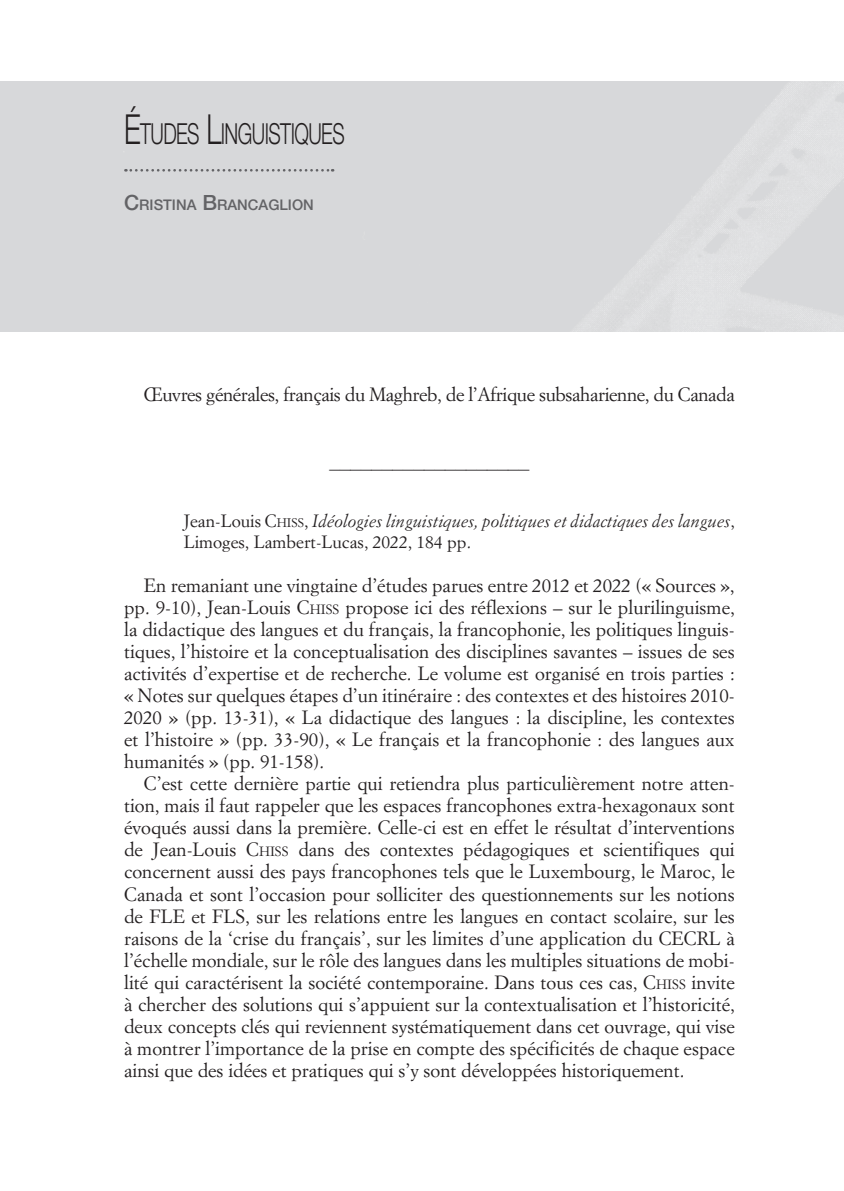
<style>
.page{position:relative;width:844px;height:1191px;background:#fff}
.page>*{position:absolute;margin:0;border:0;box-sizing:border-box;transform-origin:0 0}
.t1{font:300 29.05px "Helvetica Neue LT Std";letter-spacing:-.03em;color:#231f20;scale:.68 1}
.t2{font:21px "Times New Roman";color:#231f20}
._00_corpo_testo{font:18.9px/22.1px "Simoncini Garamond";color:#231f20;text-align:justify}
._00_corpo_testo-2{font:18.9px "Simoncini Garamond";letter-spacing:-.02em;color:#231f20}
._11_Cit_Etudes{font:italic 17.5px/20.7px "Simoncini Garamond";color:#231f20}
.t3{font:500 14.7px "Helvetica Neue LT Std";color:#636366}
.s1{font-size:41.48px}
.s2{font-size:21px}
.s3{font-style:normal}
.s4{font-style:normal;font-size:12.25px}
.s5{font-style:inherit}
.s6{font-size:13.3px}
</style>
<div class="page">
<div style="left:0;top:82px;width:843px;height:250px;background:#d7d8da"></div>
<svg style="left:125px;top:169px;width:208px;height:3px"></svg>
<h1 class="t1" style="left:124px;top:116px;width:326px"><span class="s1">É</span>TUDES <span class="s1">L</span>INGUISTIQUES</h1>
<p class="t3" style="left:124px;top:196px;width:191px"><span class="s2">C</span>RISTINA <span class="s2">B</span>RANCAGLION</p>
<p class="_00_corpo_testo-2" style="left:144px;top:383px;width:592px">Œuvres générales, français du Maghreb, de l’Afrique subsaharienne, du Canada</p>
<p class="t2" style="left:329px;top:444px;width:201px">___________________</p>
<p class="_11_Cit_Etudes" style="left:184px;top:510px;width:552px"><span class="s3">Jean-Louis</span> <span class="s3">C</span><span class="s4">HISS</span> <span class="s3">,</span> Idéologies linguistiques, politiques et didactiques des langues<span class="s3">,<br>Limoges, Lambert-Lucas, 2022, 184 pp.</span></p>
<p class="_00_corpo_testo" style="left:124px;top:573px;width:612px;text-indent:20px">En remaniant une vingtaine d’études parues entre 2012 et 2022 (« Sources », pp. 9-10), Jean-Louis <span class="s5">C</span><span class="s6">HISS</span> propose ici des réflexions – sur le plurilinguisme, la didactique des langues et du français, la francophonie, les politiques linguis&shy;tiques, l’histoire et la conceptualisation des disciplines savantes – issues de ses activités d’expertise et de recherche. Le volume est organisé en trois parties : « Notes sur quelques étapes d’un itinéraire : des contextes et des histoires 2010- 2020 » (pp. 13-31), « La didactique des langues : la discipline, les contextes et l’histoire » (pp. 33-90), « Le français et la francophonie : des langues aux humanités » (pp. 91-158).</p>
<p class="_00_corpo_testo" style="left:124px;top:772px;width:612px;text-indent:20px">C’est cette dernière partie qui retiendra plus particulièrement notre atten&shy;tion, mais il faut rappeler que les espaces francophones extra-hexagonaux sont évoqués aussi dans la première. Celle-ci est en effet le résultat d’interventions de Jean-Louis <span class="s5">C</span><span class="s6">HISS</span> dans des contextes pédagogiques et scientifiques qui concernent aussi des pays francophones tels que le Luxembourg, le Maroc, le Canada et sont l’occasion pour solliciter des questionnements sur les notions de FLE et FLS, sur les relations entre les langues en contact scolaire, sur les raisons de la ‘crise du français’, sur les limites d’une application du CECRL à l’échelle mondiale, sur le rôle des langues dans les multiples situations de mobi&shy;lité qui caractérisent la société contemporaine. Dans tous ces cas, <span class="s5">C</span><span class="s6">HISS</span> invite à chercher des solutions qui s’appuient sur la contextualisation et l’historicité, deux concepts clés qui reviennent systématiquement dans cet ouvrage, qui vise à montrer l’importance de la prise en compte des spécificités de chaque espace ainsi que des idées et pratiques qui s’y sont développées historiquement.</p>
</div>
